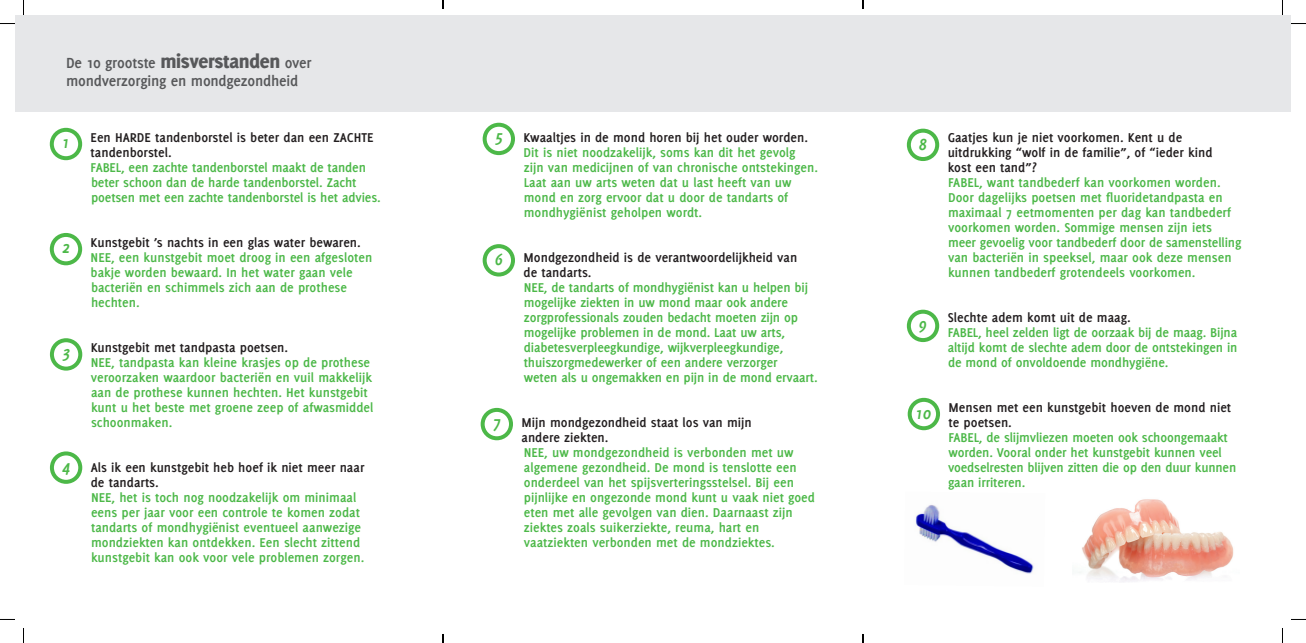
<style>
.page{position:relative;width:1306px;height:643px;background:#fff}
.page>*{position:absolute;margin:0;border:0;box-sizing:border-box;transform-origin:0 0}
.t1{font:italic 700 18px "Delicious";color:#4cb848}
.t2{font:700 16px/18px "Delicious";letter-spacing:-.015em;color:#57585a}
.t3{font:700 14px/15px "Delicious";color:#4cb848}
.t4{font:700 14px/15px "Delicious";color:#231f20}
.s1{font-weight:800;font-size:21px}
</style>
<div class="page">
<img style="left:1079px;top:499px;width:155px;height:83px">
<div style="left:15px;top:15px;width:1276px;height:96px;background:#e6e7e9"></div>
<div style="left:50px;top:128px;width:32px;height:32px;border:4px solid #4cb848;border-radius:50%"></div>
<div style="left:50px;top:451px;width:32px;height:32px;border:4px solid #4cb848;border-radius:50%"></div>
<div style="left:50px;top:233px;width:32px;height:32px;border:4px solid #4cb848;border-radius:50%"></div>
<div style="left:50px;top:338px;width:32px;height:32px;border:4px solid #4cb848;border-radius:50%"></div>
<img style="left:915px;top:505px;width:119px;height:69px">
<div style="left:483px;top:123px;width:32px;height:32px;border:4px solid #4cb848;border-radius:50%"></div>
<div style="left:483px;top:244px;width:32px;height:32px;border:4px solid #4cb848;border-radius:50%"></div>
<div style="left:481px;top:407px;width:32px;height:33px;border:4px solid #4cb848;border-radius:50%"></div>
<div style="left:907px;top:129px;width:32px;height:32px;border:4px solid #4cb848;border-radius:50%"></div>
<div style="left:907px;top:309px;width:32px;height:33px;border:4px solid #4cb848;border-radius:50%"></div>
<div style="left:907px;top:397px;width:33px;height:33px;border:4px solid #4cb848;border-radius:50%"></div>
<svg style="left:0;top:23px;width:15px;height:1px"></svg>
<svg style="left:1291px;top:23px;width:15px;height:1px"></svg>
<svg style="left:0;top:619px;width:15px;height:1px"></svg>
<svg style="left:1291px;top:619px;width:15px;height:1px"></svg>
<svg style="left:23px;top:0;width:1px;height:15px"></svg>
<svg style="left:23px;top:628px;width:1px;height:14px"></svg>
<svg style="left:1282px;top:0;width:1px;height:15px"></svg>
<svg style="left:1282px;top:628px;width:1px;height:14px"></svg>
<svg style="left:442px;top:0;width:2px;height:9px"></svg>
<svg style="left:442px;top:634px;width:2px;height:8px"></svg>
<p class="t2" style="left:66px;top:53px;width:247px">De 10 grootste <span class="s1">misverstanden</span> over mondverzorging en mondgezondheid</p>
<p class="t1" style="left:62px;top:132px;width:10px">1</p>
<p class="t1" style="left:62px;top:237px;width:10px">2</p>
<p class="t1" style="left:62px;top:342px;width:10px">3</p>
<p class="t1" style="left:62px;top:455px;width:10px">4</p>
<p class="t4" style="left:91px;top:130px;width:284px">Een HARDE tandenborstel is beter dan een ZACHTE tandenborstel.</p>
<p class="t3" style="left:91px;top:160px;width:292px">FABEL, een zachte tandenborstel maakt de tanden beter schoon dan de harde tandenborstel. Zacht poetsen met een zachte tandenborstel is het advies.</p>
<p class="t4" style="left:91px;top:235px;width:272px">Kunstgebit ’s nachts in een glas water bewaren.</p>
<p class="t3" style="left:91px;top:250px;width:283px">NEE, een kunstgebit moet droog in een afgesloten bakje worden bewaard. In het water gaan vele bacteriën en schimmels zich aan de prothese hechten.</p>
<p class="t4" style="left:91px;top:340px;width:199px">Kunstgebit met tandpasta poetsen.</p>
<p class="t3" style="left:91px;top:355px;width:284px">NEE, tandpasta kan kleine krasjes op de prothese veroorzaken waardoor bacteriën en vuil makkelijk aan de prothese kunnen hechten. Het kunstgebit kunt u het beste met groene zeep of afwasmiddel schoonmaken.</p>
<p class="t4" style="left:91px;top:460px;width:275px">Als ik een kunstgebit heb hoef ik niet meer naar de tandarts.</p>
<p class="t3" style="left:91px;top:490px;width:275px">NEE, het is toch nog noodzakelijk om minimaal eens per jaar voor een controle te komen zodat tandarts of mondhygiënist eventueel aanwezige mondziekten kan ontdekken. Een slecht zittend kunstgebit kan ook voor vele problemen zorgen.</p>
<p class="t1" style="left:495px;top:126px;width:10px">5</p>
<p class="t1" style="left:495px;top:249px;width:10px">6</p>
<p class="t1" style="left:493px;top:411px;width:10px">7</p>
<p class="t4" style="left:523px;top:130px;width:286px">Kwaaltjes in de mond horen bij het ouder worden.</p>
<p class="t3" style="left:523px;top:145px;width:296px">Dit is niet noodzakelijk, soms kan dit het gevolg zijn van medicijnen of van chronische ontstekingen.<br>Laat aan uw arts weten dat u last heeft van uw mond en zorg ervoor dat u door de tandarts of mondhygiënist geholpen wordt.</p>
<p class="t4" style="left:523px;top:250px;width:275px">Mondgezondheid is de verantwoordelijkheid van de tandarts.</p>
<p class="t3" style="left:524px;top:280px;width:295px">NEE, de tandarts of mondhygiënist kan u helpen bij mogelijke ziekten in uw mond maar ook andere zorgprofessionals zouden bedacht moeten zijn op mogelijke problemen in de mond. Laat uw arts, diabetesverpleegkundige, wijkverpleegkundige, thuiszorgmedewerker of een andere verzorger<br>weten als u ongemakken en pijn in de mond ervaart.</p>
<p class="t4" style="left:521px;top:415px;width:232px">Mijn mondgezondheid staat los van mijn andere ziekten.</p>
<p class="t3" style="left:524px;top:445px;width:293px">NEE, uw mondgezondheid is verbonden met uw algemene gezondheid. De mond is tenslotte een onderdeel van het spijsverteringsstelsel. Bij een pijnlijke en ongezonde mond kunt u vaak niet goed eten met alle gevolgen van dien. Daarnaast zijn ziektes zoals suikerziekte, reuma, hart en vaatziekten verbonden met de mondziektes.</p>
<p class="t1" style="left:919px;top:134px;width:10px">8</p>
<p class="t1" style="left:919px;top:313px;width:10px">9</p>
<p class="t1" style="left:915px;top:402px;width:18px">10</p>
<p class="t4" style="left:947px;top:130px;width:266px">Gaatjes kun je niet voorkomen. Kent u de uitdrukking “wolf in de familie”, of “ieder kind kost een tand”?</p>
<p class="t3" style="left:948px;top:175px;width:295px">FABEL, want tandbederf kan voorkomen worden.<br>Door dagelijks poetsen met fluoridetandpasta en maximaal 7 eetmomenten per dag kan tandbederf voorkomen worden. Sommige mensen zijn iets meer gevoelig voor tandbederf door de samenstelling van bacteriën in speeksel, maar ook deze mensen kunnen tandbederf grotendeels voorkomen.</p>
<p class="t4" style="left:947px;top:310px;width:184px">Slechte adem komt uit de maag.</p>
<p class="t3" style="left:947px;top:325px;width:291px;text-align:justify">FABEL, heel zelden ligt de oorzaak bij de maag. Bijna altijd komt de slechte adem door de ontstekingen in de mond of onvoldoende mondhygiëne.</p>
<p class="t4" style="left:948px;top:400px;width:284px">Mensen met een kunstgebit hoeven de mond niet te poetsen.</p>
<p class="t3" style="left:948px;top:430px;width:290px">FABEL, de slijmvliezen moeten ook schoongemaakt worden. Vooral onder het kunstgebit kunnen veel voedselresten blijven zitten die op den duur kunnen gaan irriteren.</p>
</div>
